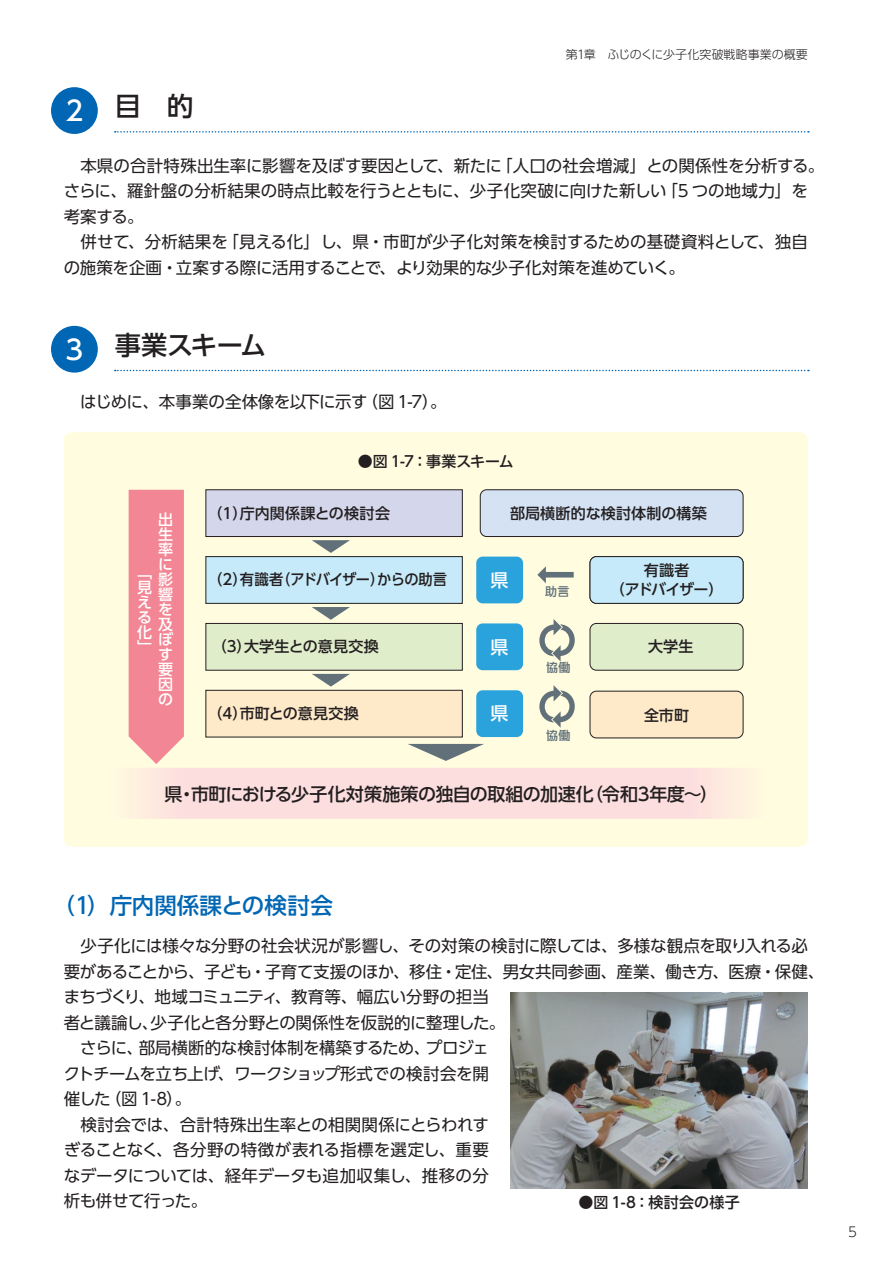
<style>
.page{position:relative;width:893px;height:1263px;background:#fff}
.page>*{position:absolute;margin:0;border:0;box-sizing:border-box;transform-origin:0 0}
.t1{font:26.25px "UD Shin Go Pr 6 N Medium 90 pv RKSJ H";letter-spacing:-.02em;color:#231f20}
.t2{font:22.5px "UD Shin Go Pr 6 N Medium 90 pv RKSJ H";color:#0166b3}
.t3{font:18px "UD Shin Go Pr 6 N Medium 90 pv RKSJ H";letter-spacing:-.025em;color:#231f20}
.t4{font:18px "UD Shin Go Pr 6 N Medium 90 pv RKSJ H";color:#fff}
.t5{font:16.5px/25.5px "UD Shin Go Pr 6 N Regular 90 pv RKSJ H";letter-spacing:-.015em;color:#231f20}
.t6{font:15px "UD Shin Go Pr 6 N Medium 90 pv RKSJ H";letter-spacing:.005em;color:#231f20}
.t7{font:15px/15px "UD Shin Go Pr 6 N Medium 90 pv RKSJ V 83 pv RKSJ H";color:#fff;text-align:justify}
.t8{font:15px "UD Shin Go Pr 6 N Medium 90 pv RKSJ H";letter-spacing:-.045em;color:#231f20}
.t9{font:15px/18.8px "UD Shin Go Pr 6 N Medium 90 pv RKSJ H";letter-spacing:-.06em;color:#231f20;text-align:center}
.t10{font:13.5px "UD Shin Go Pr 6 N Light 90 pv RKSJ H";color:#231f20}
.t11{font:12px "UD Shin Go Pr 6 N Light 90 pv RKSJ H";letter-spacing:-.005em;color:#231f20}
.t12{font:12px "UD Shin Go Pr 6 N Medium 90 pv RKSJ H";color:#627179}
.s1{font-size:27px;color:#fff}
</style>
<div class="page">
<div style="left:51px;top:87px;width:47px;height:47px;background:#0166b3;border-radius:50%"></div>
<svg style="left:115px;top:131px;width:694px;height:2px"></svg>
<div style="left:51px;top:326px;width:47px;height:47px;background:#0166b3;border-radius:50%"></div>
<svg style="left:115px;top:370px;width:694px;height:1px"></svg>
<div style="left:64px;top:432px;width:744px;height:415px;background:#fffce0;border-radius:9px"></div>
<div style="left:206px;top:490px;width:256px;height:46px;background:#d4d6eb"></div>
<div style="left:206px;top:490px;width:256px;height:47px;border:1px solid #231f20"></div>
<svg style="left:129px;top:490px;width:55px;height:274px;background:#f38b97"></svg>
<svg style="left:107px;top:768px;width:657px;height:51px;background:#fce1de"></svg>
<div style="left:480px;top:490px;width:263px;height:46px;background:#d4e2f3;border-radius:6px"></div>
<div style="left:480px;top:490px;width:263px;height:47px;border:1px solid #231f20;border-radius:6px"></div>
<div style="left:206px;top:623px;width:256px;height:47px;background:#dfedcb"></div>
<div style="left:206px;top:623px;width:256px;height:47px;border:1px solid #231f20"></div>
<div style="left:206px;top:690px;width:256px;height:47px;background:#fee9c9"></div>
<div style="left:206px;top:690px;width:256px;height:47px;border:1px solid #231f20"></div>
<div style="left:206px;top:557px;width:256px;height:46px;background:#c6eafa"></div>
<div style="left:206px;top:556px;width:256px;height:47px;border:1px solid #231f20"></div>
<svg style="left:312px;top:540px;width:38px;height:13px"></svg>
<svg style="left:312px;top:607px;width:38px;height:13px"></svg>
<svg style="left:312px;top:674px;width:38px;height:13px"></svg>
<svg style="left:408px;top:744px;width:76px;height:17px"></svg>
<div style="left:590px;top:623px;width:153px;height:47px;background:#dfedcb;border-radius:6px"></div>
<div style="left:590px;top:623px;width:153px;height:47px;border:1px solid #231f20;border-radius:6px"></div>
<div style="left:590px;top:691px;width:153px;height:47px;background:#fee9c9;border-radius:6px"></div>
<div style="left:590px;top:691px;width:153px;height:47px;border:1px solid #231f20;border-radius:6px"></div>
<div style="left:476px;top:690px;width:47px;height:47px;background:#2aa2db;border-radius:6px"></div>
<div style="left:476px;top:623px;width:47px;height:47px;background:#2aa2db;border-radius:6px"></div>
<div style="left:476px;top:557px;width:47px;height:46px;background:#2aa2db;border-radius:6px"></div>
<div style="left:590px;top:557px;width:153px;height:46px;background:#c6eafa;border-radius:6px"></div>
<div style="left:590px;top:556px;width:153px;height:47px;border:1px solid #231f20;border-radius:6px"></div>
<svg style="left:539px;top:619px;width:36px;height:42px"></svg>
<svg style="left:539px;top:685px;width:36px;height:43px"></svg>
<svg style="left:537px;top:566px;width:37px;height:17px"></svg>
<img style="left:510px;top:993px;width:298px;height:195px">
<h1 class="t1" style="left:65px;top:97px;width:130px"><span class="s1">2</span> 目　的</h1>
<p class="t11" style="left:566px;top:50px;width:244px">第1章　ふじのくに少子化突破戦略事業の概要</p>
<p class="t5" style="left:64px;top:155px;width:762px">　本県の合計特殊出生率に影響を及ぼす要因として、新たに「人口の社会増減」との関係性を分析する。さらに、羅針盤の分析結果の時点比較を行うとともに、少子化突破に向けた新しい「5 つの地域力」を考案する。<br>　併せて、分析結果を「見える化」し、県・市町が少子化対策を検討するための基礎資料として、独自の施策を企画・立案する際に活用することで、より効果的な少子化対策を進めていく。</p>
<h1 class="t1" style="left:65px;top:335px;width:202px"><span class="s1">3</span> 事業スキーム</h1>
<p class="t5" style="left:64px;top:392px;width:384px">　はじめに、本事業の全体像を以下に示す（図 1-7）。</p>
<p class="t6" style="left:358px;top:455px;width:157px">●図 1-7：事業スキーム</p>
<p class="t7" style="left:158px;top:514px;width:17px">出生率に影響を及ぼす要因の</p>
<p class="t6" style="left:207px;top:507px;width:184px">（1）庁内関係課との検討会</p>
<p class="t8" style="left:207px;top:574px;width:241px">（2）有識者（アドバイザー）からの助言</p>
<p class="t7" style="left:137px;top:566px;width:16px">「見える化」</p>
<p class="t6" style="left:212px;top:641px;width:168px">（3）大学生との意見交換</p>
<p class="t6" style="left:207px;top:708px;width:153px">（4）市町との意見交換</p>
<p class="t6" style="left:510px;top:508px;width:198px">部局横断的な検討体制の構築</p>
<p class="t4" style="left:491px;top:573px;width:19px">県</p>
<p class="t9" style="left:610px;top:563px;width:115px">有識者<br>（アドバイザー）</p>
<p class="t12" style="left:545px;top:587px;width:26px">助言</p>
<p class="t4" style="left:491px;top:640px;width:19px">県</p>
<p class="t12" style="left:546px;top:663px;width:26px">協働</p>
<p class="t6" style="left:648px;top:641px;width:47px">大学生</p>
<p class="t4" style="left:491px;top:707px;width:19px">県</p>
<p class="t6" style="left:644px;top:709px;width:46px">全市町</p>
<p class="t12" style="left:546px;top:730px;width:26px">協働</p>
<p class="t3" style="left:164px;top:787px;width:555px">県・市町における少子化対策施策の独自の取組の加速化（令和3年度～）</p>
<h2 class="t2" style="left:53px;top:897px;width:282px">（1）庁内関係課との検討会</h2>
<p class="t5" style="left:64px;top:935px;width:762px">　少子化には様々な分野の社会状況が影響し、その対策の検討に際しては、多様な観点を取り入れる必要があることから、子ども・子育て支援のほか、移住・定住、男女共同参画、産業、働き方、医療・保健、まちづくり、地域コミュニティ、教育等、幅広い分野の担当<br>者と議論し、少子化と各分野との関係性を仮説的に整理した。<br>　さらに、部局横断的な検討体制を構築するため、プロジェ<br>クトチームを立ち上げ、ワークショップ形式での検討会を開<br>催した（図 1-8）。<br>　検討会では、合計特殊出生率との相関関係にとらわれす<br>ぎることなく、各分野の特徴が表れる指標を選定し、重要<br>なデータについては、経年データも追加収集し、推移の分<br>析も併せて行った。</p>
<p class="t6" style="left:578px;top:1197px;width:163px">●図 1-8：検討会の様子</p>
<p class="t10" style="left:848px;top:1226px;width:10px">5</p>
</div>
